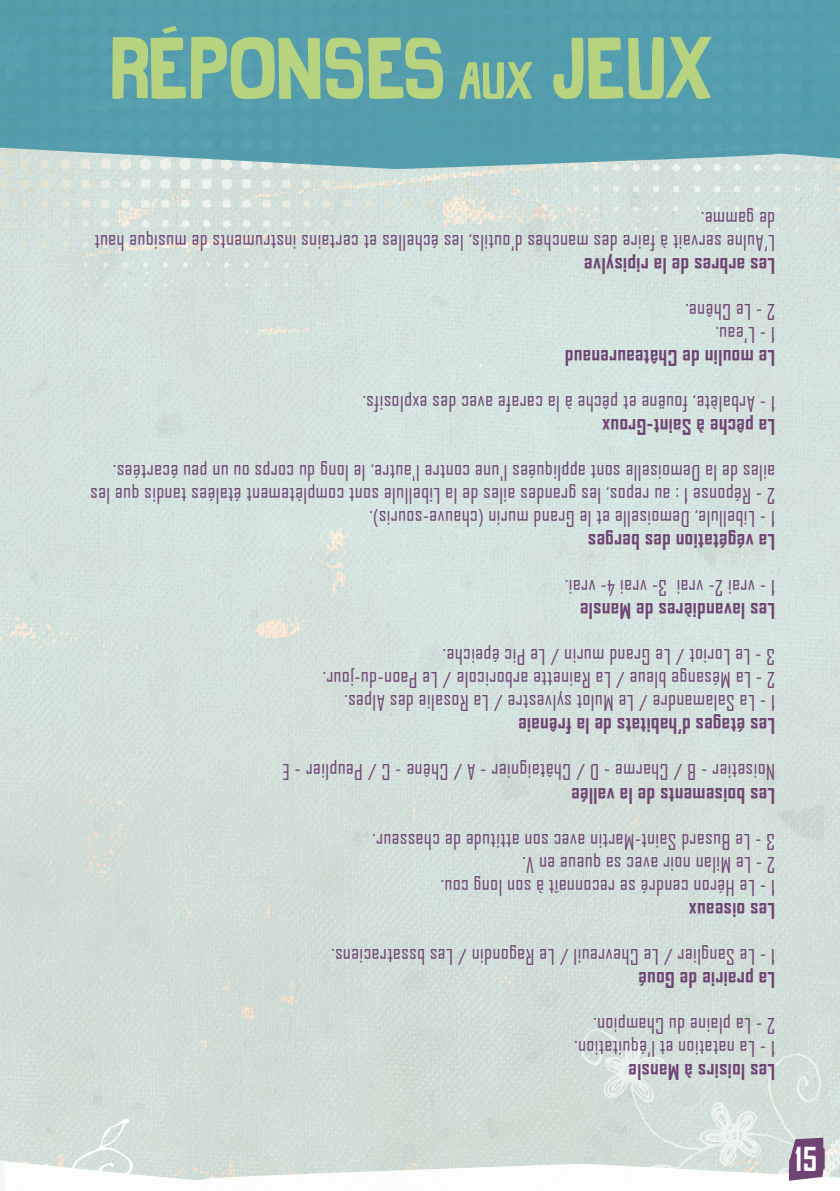
<style>
.page{position:relative;width:840px;height:1191px;background:#fff}
.page>*{position:absolute;margin:0;border:0;box-sizing:border-box;transform-origin:0 0}
.t1{font:88.4px "Grind Zero";letter-spacing:-.04em;color:#b8d380}
.t2{font:700 31.6px "Agency FB";color:#fff}
.t3{font:20.8px/23px "Agency FB";letter-spacing:.02em;color:#6f4474}
.t4{font:700 20.8px "Agency FB";letter-spacing:.02em;color:#6f4474}
.s1{font-size:52.6px}
</style>
<div class="page">
<div style="left:0;top:172px;width:839px;height:857px;background:#d4e1dc"></div>
<svg style="left:0;top:0;width:839px;height:172px;background:#5ea2b1"></svg>
<svg style="left:162px;top:26px;width:15px;height:8px"></svg>
<svg style="left:0;top:1029px;width:839px;height:162px;background:#d6dfdb"></svg>
<h1 class="t1" style="left:112px;top:29px;width:608px">REPONSES <span class="s1">AUX</span> JEUX</h1>
<p class="t3" style="left:774px;top:255px;width:682px;rotate:-180deg">L’Aulne servait à faire des manches d’outils, les échelles et certains instruments de musique haut de gamme.</p>
<p class="t4" style="left:774px;top:279px;width:192px;rotate:-180deg">Les arbres de la ripisylve</p>
<p class="t3" style="left:774px;top:324px;width:91px;rotate:-180deg">2 - Le Chêne.</p>
<p class="t3" style="left:774px;top:347px;width:61px;rotate:-180deg">1 - L’eau.</p>
<p class="t4" style="left:774px;top:371px;width:212px;rotate:-180deg">Le moulin de Châteaurenaud</p>
<p class="t3" style="left:774px;top:416px;width:414px;rotate:-180deg">1 - Arbalète, fouëne et pêche à la carafe avec des explosifs.</p>
<p class="t4" style="left:774px;top:440px;width:174px;rotate:-180deg">La pêche à Saint-Groux</p>
<p class="t3" style="left:774px;top:508px;width:686px;rotate:-180deg">2 - Réponse 1 : au repos, les grandes ailes de la Libellule sont complètement étalées tandis que les ailes de la Demoiselle sont appliquées l'une contre l'autre, le long du corps ou un peu écartées.</p>
<p class="t3" style="left:774px;top:531px;width:407px;rotate:-180deg">1 - Libellule, Demoiselle et le Grand murin (chauve-souris).</p>
<p class="t4" style="left:774px;top:555px;width:188px;rotate:-180deg">La végétation des berges</p>
<p class="t3" style="left:774px;top:600px;width:212px;rotate:-180deg">1 - vrai 2- vrai 3- vrai 4- vrai.</p>
<p class="t4" style="left:774px;top:624px;width:196px;rotate:-180deg">Les lavandières de Mansle</p>
<p class="t3" style="left:774px;top:669px;width:334px;rotate:-180deg">3 - Le Loriot / Le Grand murin / Le Pic épeiche.</p>
<p class="t3" style="left:774px;top:692px;width:454px;rotate:-180deg">2 - La Mésange bleue / La Rainette arboricole / Le Paon-du-jour.</p>
<p class="t3" style="left:774px;top:715px;width:432px;rotate:-180deg">1 - La Salamandre / Le Mulot sylvestre / La Rosalie des Alpes.</p>
<p class="t4" style="left:774px;top:739px;width:258px;rotate:-180deg">Les étages d’habitats de la frênaie</p>
<p class="t3" style="left:774px;top:784px;width:494px;rotate:-180deg">Noisetier - B / Charme - D / Châtaignier - A / Chêne - C / Peuplier - E</p>
<p class="t4" style="left:774px;top:808px;width:205px;rotate:-180deg">Les boisements de la vallée</p>
<p class="t3" style="left:774px;top:853px;width:404px;rotate:-180deg">3 - Le Busard Saint-Martin avec son attitude de chasseur.</p>
<p class="t3" style="left:774px;top:876px;width:254px;rotate:-180deg">2 - Le Milan noir avec sa queue en V.</p>
<p class="t3" style="left:774px;top:899px;width:336px;rotate:-180deg">1 - Le Héron cendré se reconnaît à son long cou.</p>
<p class="t4" style="left:774px;top:923px;width:88px;rotate:-180deg">Les oiseaux</p>
<p class="t3" style="left:774px;top:968px;width:445px;rotate:-180deg">1 - Le Sanglier / Le Chevreuil / Le Ragondin / Les bssatraciens.</p>
<p class="t4" style="left:774px;top:992px;width:138px;rotate:-180deg">La prairie de Goué</p>
<p class="t3" style="left:774px;top:1037px;width:183px;rotate:-180deg">2 - La plaine du Champion.</p>
<p class="t3" style="left:774px;top:1060px;width:202px;rotate:-180deg">1 - La natation et l’équitation.</p>
<p class="t4" style="left:774px;top:1084px;width:148px;rotate:-180deg">Les loisirs à Mansle</p>
<p class="t2" style="left:794px;top:1139px;width:24px">15</p>
</div>
